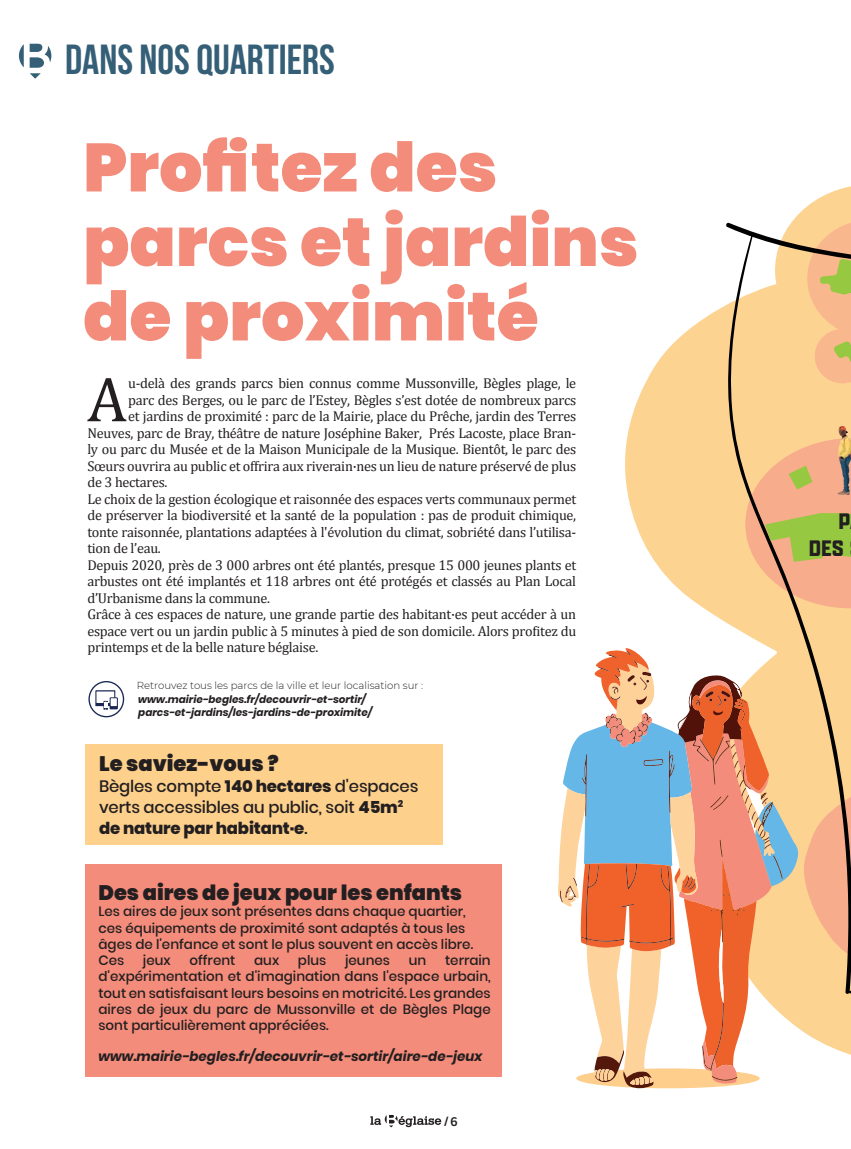
<style>
.page{position:relative;width:851px;height:1149px;background:#fff}
.page>*{position:absolute;margin:0;border:0;box-sizing:border-box;transform-origin:0 0}
.t1{font:900 68.1px/74.4px "Poppins";color:#f48c7b}
.t2{font:63.75px "Cambria";color:#231f20}
.t3{font:700 42px "Bebas Neue";color:#355f77}
.t4{font:700 24px/27px "Apotek Cond";color:#231f20;text-align:right}
.t5{font:900 21px "Poppins";color:#231f20}
.t6{font:500 16.5px/21px "Poppins";letter-spacing:-.01em;color:#231f20}
.t7{font:14.25px "Cambria";letter-spacing:-.02em;color:#231f20}
.t8{font:500 13.5px/16.2px "Poppins";color:#231f20}
.t9{font:italic 700 13.5px "Poppins";color:#231f20}
.t10{font:600 13.5px "Zilla Slab";color:#231f20}
.t11{font:italic 700 10.35px/12.5px "Poppins";color:#231f20}
.t12{font:300 10.2px "Montserrat";color:#231f20}
.s1{font-weight:800}
</style>
<div class="page">
<svg style="left:625px;top:306px;width:225px;height:749px;fill:#fdd392"></svg>
<svg style="left:727px;top:384px;width:121px;height:610px;fill:#fdd392"></svg>
<svg style="left:848px;top:913px;width:2px;height:87px"></svg>
<svg style="left:764px;top:513px;width:73px;height:48px"></svg>
<svg style="left:788px;top:465px;width:24px;height:24px"></svg>
<svg style="left:724px;top:186px;width:126px;height:198px"></svg>
<div style="left:85px;top:863px;width:416px;height:212px;background:#f48c7b"></div>
<div style="left:85px;top:744px;width:357px;height:100px;background:#fdd08c"></div>
<svg style="left:370px;top:1114px;width:71px;height:12px"></svg>
<svg style="left:19px;top:44px;width:32px;height:35px"></svg>
<div style="left:88px;top:680px;width:36px;height:37px;border:1px solid #1a2854;border-radius:50%"></div>
<svg style="left:95px;top:690px;width:23px;height:19px"></svg>
<svg style="left:558px;top:647px;width:240px;height:441px"></svg>
<img style="left:837px;top:336px;width:13px;height:577px">
<h3 class="t3" style="left:65px;top:36px;width:271px">DANS NOS QUARTIERS</h3>
<h1 class="t1" style="left:83px;top:131px;width:556px">Profitez des parcs et jardins de proximité</h1>
<h2 class="t2" style="left:87px;top:362px;width:41px">A</h2>
<p class="t7" style="left:128px;top:375px;width:449px">u-delà des grands parcs bien connus comme Mussonville, Bègles plage, le</p>
<p class="t7" style="left:128px;top:391px;width:449px">parc des Berges, ou le parc de l’Estey, Bègles s’est dotée de nombreux parcs</p>
<p class="t7" style="left:128px;top:408px;width:449px">et jardins de proximité : parc de la Mairie, place du Prêche, jardin des Terres</p>
<p class="t7" style="left:87px;top:424px;width:490px">Neuves, parc de Bray, théâtre de nature Joséphine Baker, Prés Lacoste, place Bran-</p>
<p class="t7" style="left:87px;top:441px;width:490px">ly ou parc du Musée et de la Maison Municipale de la Musique. Bientôt, le parc des</p>
<p class="t7" style="left:87px;top:457px;width:490px">Sœurs ouvrira au public et offrira aux riverain·nes un lieu de nature préservé de plus</p>
<p class="t7" style="left:87px;top:474px;width:82px">de 3 hectares.</p>
<p class="t7" style="left:87px;top:490px;width:490px">Le choix de la gestion écologique et raisonnée des espaces verts communaux permet</p>
<p class="t7" style="left:87px;top:507px;width:490px">de préserver la biodiversité et la santé de la population : pas de produit chimique,</p>
<p class="t7" style="left:87px;top:523px;width:490px">tonte raisonnée, plantations adaptées à l'évolution du climat, sobriété dans l’utilisa-</p>
<p class="t7" style="left:87px;top:540px;width:75px">tion de l’eau.</p>
<p class="t7" style="left:87px;top:556px;width:490px">Depuis 2020, près de 3 000 arbres ont été plantés, presque 15 000 jeunes plants et</p>
<p class="t7" style="left:87px;top:573px;width:490px">arbustes ont été implantés et 118 arbres ont été protégés et classés au Plan Local</p>
<p class="t7" style="left:87px;top:589px;width:184px">d’Urbanisme dans la commune.</p>
<p class="t7" style="left:87px;top:606px;width:490px">Grâce à ces espaces de nature, une grande partie des habitant·es peut accéder à un</p>
<p class="t7" style="left:87px;top:622px;width:490px">espace vert ou un jardin public à 5 minutes à pied de son domicile. Alors profitez du</p>
<p class="t7" style="left:87px;top:639px;width:232px">printemps et de la belle nature béglaise.</p>
<p class="t12" style="left:137px;top:678px;width:288px">Retrouvez tous les parcs de la ville et leur localisation sur :</p>
<p class="t11" style="left:138px;top:693px;width:235px">www.mairie-begles.fr/decouvrir-et-sortir/ parcs-et-jardins/les-jardins-de-proximite/</p>
<h3 class="t5" style="left:99px;top:750px;width:181px">Le saviez-vous ?</h3>
<p class="t6" style="left:99px;top:775px;width:321px">Bègles compte <span class="s1">140 hectares</span> d'espaces verts accessibles au public, soit <span class="s1">45m</span><sup>2 </sup><span class="s1">de nature par habitant·e</span>.</p>
<h3 class="t5" style="left:98px;top:880px;width:365px">Des aires de jeux pour les enfants</h3>
<p class="t8" style="left:98px;top:903px;width:376px">Les aires de jeux sont présentes dans chaque quartier, ces équipements de proximité sont adaptés à tous les âges de l'enfance et sont le plus souvent en accès libre.<br>Ces</p>
<p class="t8" style="left:98px;top:952px;width:394px;text-align:justify;text-indent:346px">terrain d'expérimentation et d'imagination dans l'espace urbain, tout en satisfaisant leurs besoins en motricité. Les grandes aires de jeux du parc de Mussonville et de Bègles Plage sont particulièrement appréciées.</p>
<p class="t9" style="left:98px;top:1048px;width:385px">www.mairie-begles.fr/decouvrir-et-sortir/aire-de-jeux</p>
<p class="t8" style="left:143px;top:952px;width:29px">jeux</p>
<p class="t8" style="left:189px;top:952px;width:47px">offrent</p>
<p class="t8" style="left:254px;top:952px;width:27px">aux</p>
<p class="t8" style="left:298px;top:952px;width:30px">plus</p>
<p class="t8" style="left:345px;top:952px;width:46px">jeunes</p>
<p class="t8" style="left:409px;top:952px;width:19px">un</p>
<p class="t10" style="left:443px;top:1113px;width:15px">/ 6</p>
<h3 class="t4" style="left:808px;top:506px;width:42px">P<br>DES</h3>
</div>
